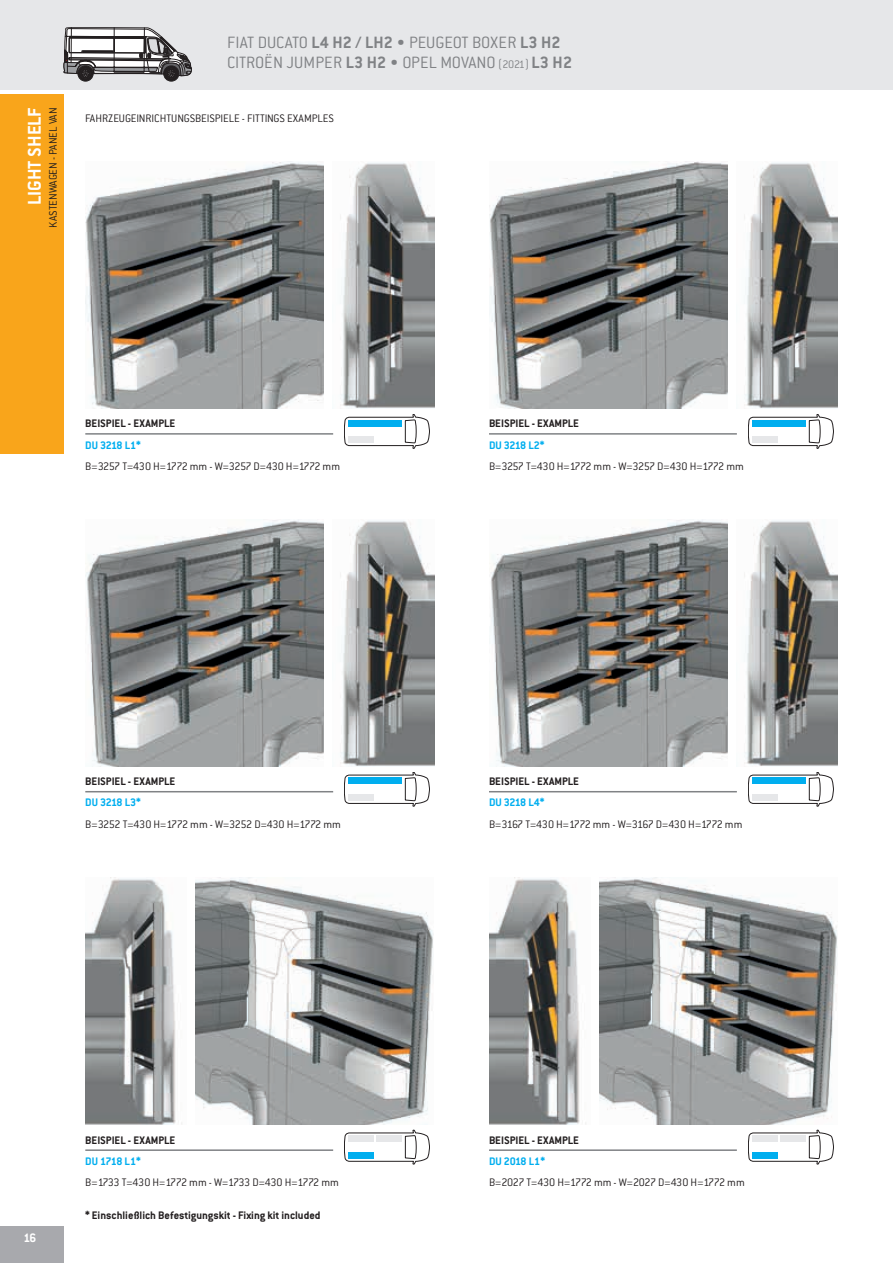
<style>
.page{position:relative;width:893px;height:1263px;background:#fff}
.page>*{position:absolute;margin:0;border:0;box-sizing:border-box;transform-origin:0 0}
.t1{font:700 20.25px "Conduit ITC Pro";color:#fff}
.t2{font:300 18px/20.2px "Conduit ITC Pro";letter-spacing:-.005em;color:#808285}
.t3{font:700 13.5px "Conduit ITC Pro";color:#fff}
.t4{font:300 12px "Conduit ITC Pro";letter-spacing:-.035em;color:#231f20}
.t5{font:700 12px "Conduit ITC Pro";color:#231f20}
.t6{font:300 12px "Conduit ITC Pro";color:#231f20}
.t7{font:700 12px "Conduit ITC Pro";letter-spacing:-.035em;color:#00aeef}
.t8{font:300 12px "Conduit ITC Pro";letter-spacing:-.06em;color:#231f20}
.s1{font-weight:700}
.s2{font-size:12px}
</style>
<div class="page">
<div style="left:0;top:1226px;width:64px;height:37px;background:#a8a9ad"></div>
<div style="left:0;top:95px;width:64px;height:359px;background:#f9a51b"></div>
<div style="left:0;top:0;width:893px;height:90px;background:#e6e7e9"></div>
<svg style="left:748px;top:1130px;width:86px;height:34px"></svg>
<div style="left:780px;top:1135px;width:26px;height:7px;background:#e6e7e9"></div>
<div style="left:752px;top:1135px;width:26px;height:7px;background:#e6e7e9"></div>
<div style="left:752px;top:1152px;width:26px;height:7px;background:#00aeef"></div>
<svg style="left:344px;top:1130px;width:86px;height:34px"></svg>
<div style="left:377px;top:1135px;width:25px;height:7px;background:#e6e7e9"></div>
<div style="left:348px;top:1135px;width:26px;height:7px;background:#e6e7e9"></div>
<div style="left:348px;top:1152px;width:26px;height:7px;background:#00aeef"></div>
<img style="left:85px;top:162px;width:238px;height:246px">
<img style="left:340px;top:163px;width:94px;height:245px">
<img style="left:340px;top:521px;width:94px;height:245px">
<img style="left:85px;top:878px;width:97px;height:246px">
<img style="left:489px;top:878px;width:97px;height:246px">
<img style="left:744px;top:163px;width:94px;height:245px">
<img style="left:744px;top:521px;width:94px;height:245px">
<img style="left:489px;top:162px;width:238px;height:246px">
<img style="left:85px;top:520px;width:238px;height:246px">
<img style="left:490px;top:520px;width:237px;height:246px">
<img style="left:196px;top:878px;width:238px;height:246px">
<img style="left:600px;top:878px;width:237px;height:246px">
<svg style="left:344px;top:414px;width:86px;height:35px"></svg>
<div style="left:348px;top:420px;width:54px;height:6px;background:#00aeef"></div>
<div style="left:348px;top:437px;width:26px;height:6px;background:#e6e7e9"></div>
<svg style="left:344px;top:772px;width:86px;height:34px"></svg>
<div style="left:348px;top:778px;width:54px;height:6px;background:#00aeef"></div>
<div style="left:348px;top:794px;width:26px;height:7px;background:#e6e7e9"></div>
<svg style="left:748px;top:414px;width:86px;height:35px"></svg>
<div style="left:752px;top:420px;width:54px;height:6px;background:#00aeef"></div>
<div style="left:752px;top:437px;width:26px;height:6px;background:#e6e7e9"></div>
<svg style="left:748px;top:772px;width:86px;height:34px"></svg>
<div style="left:752px;top:778px;width:54px;height:6px;background:#00aeef"></div>
<div style="left:752px;top:794px;width:26px;height:7px;background:#e6e7e9"></div>
<svg style="left:64px;top:27px;width:127px;height:54px"></svg>
<hr style="left:489px;top:433px;width:248px;height:2px;background:#808285">
<hr style="left:489px;top:791px;width:248px;height:1px;background:#808285">
<hr style="left:489px;top:1149px;width:248px;height:2px;background:#808285">
<hr style="left:85px;top:433px;width:248px;height:2px;background:#808285">
<hr style="left:85px;top:791px;width:248px;height:1px;background:#808285">
<hr style="left:85px;top:1149px;width:248px;height:2px;background:#808285">
<h2 class="t2" style="left:227px;top:33px;width:347px">FIAT DUCATO <span class="s1">L4 H2 / LH2</span> • PEUGEOT BOXER <span class="s1">L3 H2<br></span>CITROËN JUMPER <span class="s1">L3 H2</span> • OPEL MOVANO <span class="s2">(2021)</span> <span class="s1">L3 H2</span></h2>
<h1 class="t1" style="left:23px;top:205px;width:99px;rotate:-90deg">LIGHT SHELF</h1>
<p class="t6" style="left:47px;top:228px;width:122px;rotate:-90deg">KASTENWAGEN - PANEL VAN</p>
<p class="t6" style="left:85px;top:112px;width:251px">FAHRZEUGEINRICHTUNGSBEISPIELE - FITTINGS EXAMPLES</p>
<p class="t5" style="left:85px;top:417px;width:91px">BEISPIEL - EXAMPLE</p>
<p class="t5" style="left:489px;top:417px;width:91px">BEISPIEL - EXAMPLE</p>
<p class="t7" style="left:85px;top:438px;width:57px">DU 3218 L1*</p>
<p class="t7" style="left:489px;top:438px;width:57px">DU 3218 L2*</p>
<p class="t4" style="left:85px;top:460px;width:256px">B=3257 T=430 H=1772 mm - W=3257 D=430 H=1772 mm</p>
<p class="t4" style="left:489px;top:460px;width:256px">B=3257 T=430 H=1772 mm - W=3257 D=430 H=1772 mm</p>
<p class="t5" style="left:85px;top:774px;width:91px">BEISPIEL - EXAMPLE</p>
<p class="t5" style="left:489px;top:774px;width:91px">BEISPIEL - EXAMPLE</p>
<p class="t7" style="left:85px;top:796px;width:57px">DU 3218 L3*</p>
<p class="t7" style="left:489px;top:796px;width:57px">DU 3218 L4*</p>
<p class="t4" style="left:85px;top:817px;width:257px">B=3252 T=430 H=1772 mm - W=3252 D=430 H=1772 mm</p>
<p class="t8" style="left:489px;top:817px;width:255px">B=3167 T=430 H=1772 mm - W=3167 D=430 H=1772 mm</p>
<p class="t3" style="left:24px;top:1229px;width:14px">16</p>
<p class="t5" style="left:85px;top:1133px;width:91px">BEISPIEL - EXAMPLE</p>
<p class="t7" style="left:85px;top:1154px;width:57px">DU 1718 L1*</p>
<p class="t4" style="left:85px;top:1176px;width:255px">B=1733 T=430 H=1772 mm - W=1733 D=430 H=1772 mm</p>
<p class="t5" style="left:85px;top:1209px;width:237px">* Einschließlich Befestigungskit - Fixing kit included</p>
<p class="t5" style="left:489px;top:1133px;width:91px">BEISPIEL - EXAMPLE</p>
<p class="t7" style="left:489px;top:1154px;width:58px">DU 2018 L1*</p>
<p class="t4" style="left:489px;top:1176px;width:257px">B=2027 T=430 H=1772 mm - W=2027 D=430 H=1772 mm</p>
</div>
